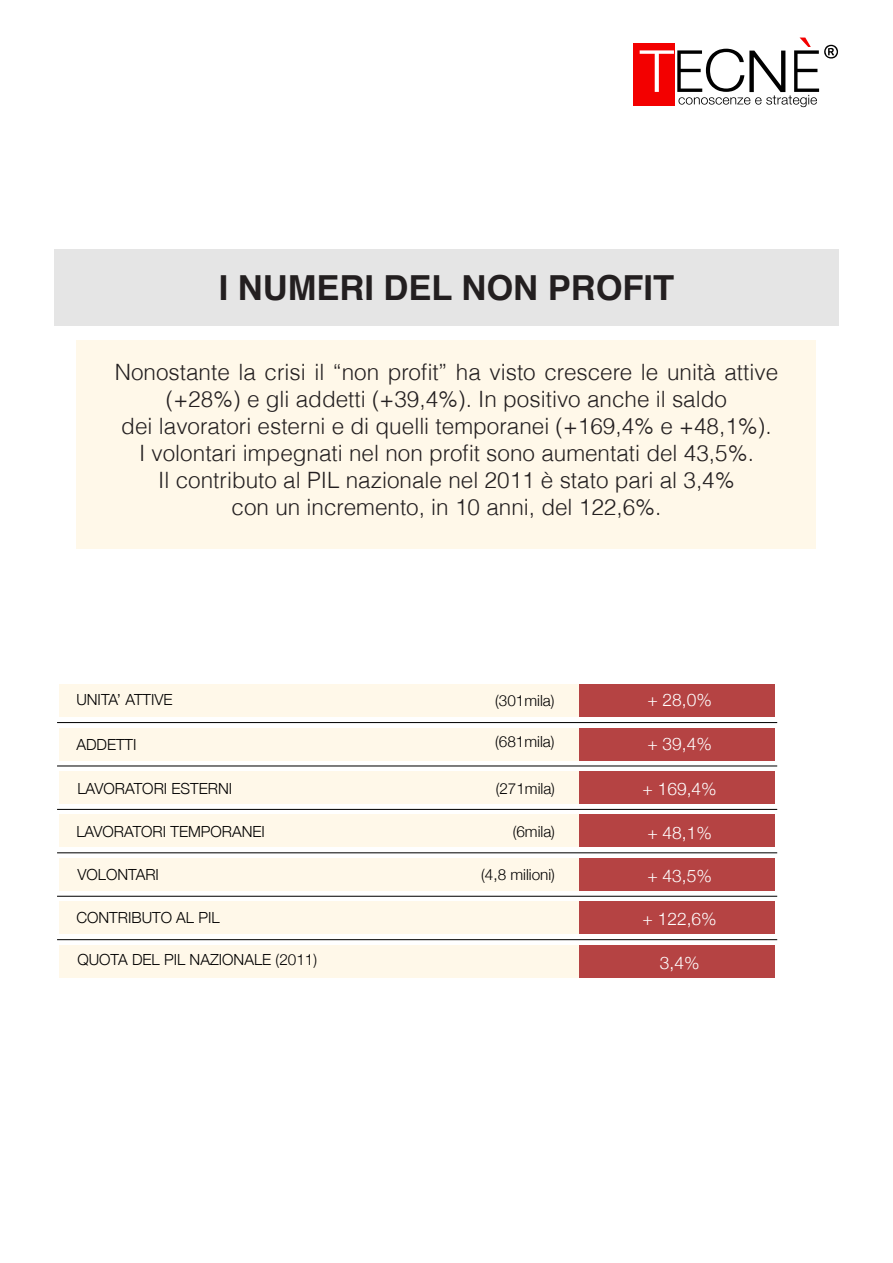
<style>
.page{position:relative;width:893px;height:1263px;background:#fff}
.page>*{position:absolute;margin:0;border:0;box-sizing:border-box;transform-origin:0 0}
.t1{font:700 34.5px "Helvetica";color:#231f20}
.t2{font:300 22.5px/27px "Helvetica";color:#231f20;text-align:center}
.t3{font:300 17.4px "Helvetica Neue";color:#fff}
.t4{font:300 15.3px "Helvetica Neue";color:#000}
</style>
<div class="page">
<div style="left:77px;top:340px;width:739px;height:209px;background:#fff8e9"></div>
<div style="left:59px;top:684px;width:526px;height:32px;background:#fff8e9"></div>
<div style="left:59px;top:728px;width:528px;height:32px;background:#fff8e9"></div>
<div style="left:59px;top:771px;width:528px;height:33px;background:#fff8e9"></div>
<div style="left:579px;top:684px;width:196px;height:32px;background:#b54343"></div>
<div style="left:579px;top:728px;width:196px;height:32px;background:#b54343"></div>
<div style="left:579px;top:771px;width:196px;height:33px;background:#b54343"></div>
<div style="left:59px;top:814px;width:528px;height:33px;background:#fff8e9"></div>
<div style="left:59px;top:858px;width:528px;height:33px;background:#fff8e9"></div>
<div style="left:579px;top:814px;width:196px;height:33px;background:#b54343"></div>
<div style="left:579px;top:858px;width:196px;height:33px;background:#b54343"></div>
<div style="left:59px;top:901px;width:528px;height:33px;background:#fff8e9"></div>
<div style="left:59px;top:945px;width:528px;height:32px;background:#fff8e9"></div>
<div style="left:579px;top:901px;width:196px;height:33px;background:#b54343"></div>
<div style="left:579px;top:945px;width:196px;height:32px;background:#b54343"></div>
<hr style="left:57px;top:722px;width:720px;height:1px;background:#000">
<hr style="left:57px;top:765px;width:720px;height:1px;background:#000">
<hr style="left:57px;top:809px;width:720px;height:1px;background:#000">
<hr style="left:57px;top:852px;width:720px;height:1px;background:#000">
<hr style="left:57px;top:896px;width:720px;height:1px;background:#000">
<hr style="left:57px;top:939px;width:720px;height:1px;background:#000">
<div style="left:634px;top:43px;width:41px;height:63px;background:#f30000"></div>
<svg style="left:640px;top:38px;width:198px;height:69px"></svg>
<div style="left:54px;top:249px;width:784px;height:76px;background:#e5e5e5"></div>
<h1 class="t1" style="left:219px;top:260px;width:457px">I NUMERI DEL NON PROFIT</h1>
<p class="t2" style="left:115px;top:357px;width:665px">Nonostante la crisi il “non profit” ha visto crescere le unità attive (+28%) e gli addetti (+39,4%). In positivo anche il saldo<br>dei lavoratori esterni e di quelli temporanei (+169,4% e +48,1%).<br>I volontari impegnati nel non profit sono aumentati del 43,5%.<br>Il contributo al PIL nazionale nel 2011 è stato pari al 3,4%<br>con un incremento, in 10 anni, del 122,6%.</p>
<p class="t4" style="left:76px;top:687px;width:98px">UNITA’ ATTIVE</p>
<p class="t4" style="left:495px;top:689px;width:61px">(301mila)</p>
<p class="t4" style="left:495px;top:729px;width:61px">(681mila)</p>
<p class="t4" style="left:496px;top:776px;width:61px">(271mila)</p>
<p class="t4" style="left:76px;top:732px;width:62px">ADDETTI</p>
<p class="t4" style="left:77px;top:776px;width:156px">LAVORATORI ESTERNI</p>
<p class="t4" style="left:76px;top:819px;width:190px">LAVORATORI TEMPORANEI</p>
<p class="t4" style="left:77px;top:862px;width:83px">VOLONTARI</p>
<p class="t4" style="left:76px;top:905px;width:145px">CONTRIBUTO AL PIL</p>
<p class="t4" style="left:77px;top:947px;width:241px">QUOTA DEL PIL NAZIONALE (2011)</p>
<p class="t4" style="left:513px;top:819px;width:44px">(6mila)</p>
<p class="t4" style="left:481px;top:862px;width:75px">(4,8 milioni)</p>
<p class="t3" style="left:647px;top:686px;width:66px">+ 28,0%</p>
<p class="t3" style="left:647px;top:730px;width:66px">+ 39,4%</p>
<p class="t3" style="left:643px;top:775px;width:76px">+ 169,4%</p>
<p class="t3" style="left:647px;top:819px;width:66px">+ 48,1%</p>
<p class="t3" style="left:647px;top:862px;width:66px">+ 43,5%</p>
<p class="t3" style="left:643px;top:905px;width:76px">+ 122,6%</p>
<p class="t3" style="left:660px;top:949px;width:41px">3,4%</p>
</div>
